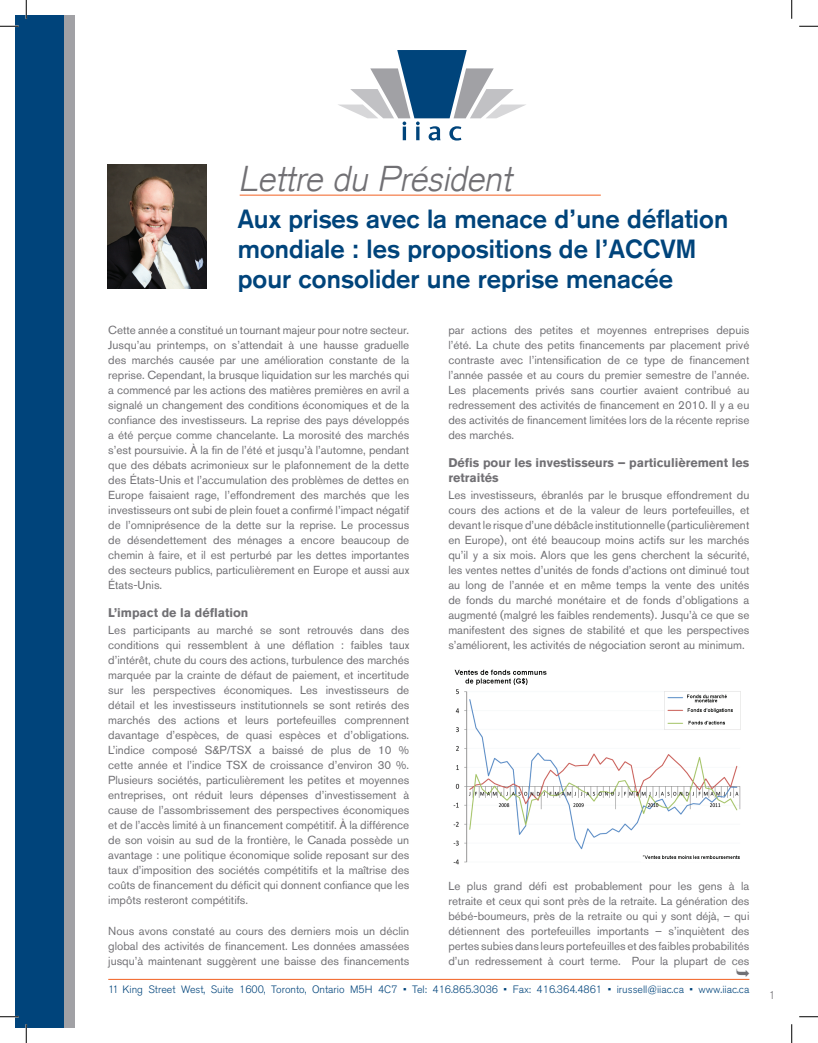
<style>
.page{position:relative;width:818px;height:1043px;background:#fff}
.page>*{position:absolute;margin:0;border:0;box-sizing:border-box;transform-origin:0 0}
.t1{font:italic 300 35px "Akzidenz Grotesk CE";color:#717074}
.t2{font:700 25.62px/30px "Akzidenz Grotesk CE";letter-spacing:.005em;color:#00447b}
.t3{font:700 12.5px/15px "Akzidenz Grotesk BQ";color:#717074}
.t4{font:11.5px/15px "Akzidenz Grotesk BQ";color:#717074;text-align:justify}
.t5{font:300 11.25px "Akzidenz Grotesk BQ";color:#717074}
.t6{font:300 10.62px "Akzidenz Grotesk BQ";color:#00447b}
</style>
<div class="page">
<img style="left:107px;top:165px;width:100px;height:124px">
<div style="left:15px;top:15px;width:50px;height:1013px;background:#00447b"></div>
<div style="left:64px;top:15px;width:10px;height:1013px;background:#a1a1a5"></div>
<svg style="left:338px;top:50px;width:188px;height:90px"></svg>
<hr style="left:240px;top:195px;width:360px;height:1px;background:#f26021">
<hr style="left:108px;top:978px;width:641px;height:1px;background:#f26021">
<img style="left:453px;top:669px;width:288px;height:196px">
<svg style="left:0;top:25px;width:19px;height:2px"></svg>
<svg style="left:799px;top:25px;width:19px;height:2px"></svg>
<svg style="left:0;top:1015px;width:19px;height:2px"></svg>
<svg style="left:799px;top:1016px;width:19px;height:1px"></svg>
<svg style="left:25px;top:0;width:2px;height:19px"></svg>
<svg style="left:25px;top:1024px;width:2px;height:18px"></svg>
<svg style="left:791px;top:0;width:1px;height:19px"></svg>
<svg style="left:791px;top:1024px;width:1px;height:18px"></svg>
<h1 class="t1" style="left:238px;top:156px;width:283px">Lettre du Président</h1>
<h2 class="t2" style="left:238px;top:204px;width:492px">Aux prises avec la menace d’une déflation mondiale : les propositions de l’ACCVM pour consolider une reprise menacée</h2>
<p class="t4" style="left:448px;top:323px;width:302px">par actions des petites et moyennes entreprises depuis l’été. La chute des petits financements par placement privé contraste avec l’intensification de ce type de financement l’année passée et au cours du premier semestre de l’année.<br>Les placements privés sans courtier avaient contribué au redressement des activités de financement en 2010. Il y a eu des activités de financement limitées lors de la récente reprise des marchés.</p>
<p class="t3" style="left:448px;top:455px;width:302px">Défis pour les investisseurs – particulièrement les retraités</p>
<p class="t4" style="left:448px;top:488px;width:302px">Les investisseurs, ébranlés par le brusque effondrement du cours des actions et de la valeur de leurs portefeuilles, et devant le risque d’une débâcle institutionnelle (particulièrement en Europe), ont été beaucoup moins actifs sur les marchés qu’il y a six mois. Alors que les gens cherchent la sécurité, les ventes nettes d’unités de fonds d’actions ont diminué tout au long de l’année et en même temps la vente des unités de fonds du marché monétaire et de fonds d’obligations a augmenté (malgré les faibles rendements). Jusqu’à ce que se manifestent des signes de stabilité et que les perspectives s’améliorent, les activités de négociation seront au minimum.</p>
<p class="t4" style="left:108px;top:323px;width:302px">Cette année a constitué un tournant majeur pour notre secteur.<br>Jusqu’au printemps, on s’attendait à une hausse graduelle des marchés causée par une amélioration constante de la reprise. Cependant, la brusque liquidation sur les marchés qui a commencé par les actions des matières premières en avril a signalé un changement des conditions économiques et de la confiance des investisseurs. La reprise des pays développés a été perçue comme chancelante. La morosité des marchés s’est poursuivie. À la fin de l’été et jusqu’à l’automne, pendant que des débats acrimonieux sur le plafonnement de la dette des États-Unis et l’accumulation des problèmes de dettes en Europe faisaient rage, l’effondrement des marchés que les investisseurs ont subi de plein fouet a confirmé l’impact négatif de l’omniprésence de la dette sur la reprise. Le processus de désendettement des ménages a encore beaucoup de chemin à faire, et il est perturbé par les dettes importantes des secteurs publics, particulièrement en Europe et aussi aux États-Unis.</p>
<p class="t3" style="left:108px;top:605px;width:142px">L’impact de la déflation</p>
<p class="t4" style="left:108px;top:623px;width:302px">Les participants au marché se sont retrouvés dans des conditions qui ressemblent à une déflation : faibles taux d’intérêt, chute du cours des actions, turbulence des marchés marquée par la crainte de défaut de paiement, et incertitude sur les perspectives économiques. Les investisseurs de détail et les investisseurs institutionnels se sont retirés des marchés des actions et leurs portefeuilles comprennent davantage d’espèces, de quasi espèces et d’obligations.<br>L’indice composé S&amp;P/TSX a baissé de plus de 10 % cette année et l’indice TSX de croissance d’environ 30 %.<br>Plusieurs sociétés, particulièrement les petites et moyennes entreprises, ont réduit leurs dépenses d’investissement à cause de l’assombrissement des perspectives économiques et de l’accès limité à un financement compétitif. À la différence de son voisin au sud de la frontière, le Canada possède un avantage : une politique économique solide reposant sur des taux d’imposition des sociétés compétitifs et la maîtrise des coûts de financement du déficit qui donnent confiance que les impôts resteront compétitifs.</p>
<p class="t4" style="left:108px;top:922px;width:302px">Nous avons constaté au cours des derniers mois un déclin global des activités de financement. Les données amassées jusqu’à maintenant suggèrent une baisse des financements</p>
<p class="t4" style="left:448px;top:877px;width:302px">Le plus grand défi est probablement pour les gens à la retraite et ceux qui sont près de la retraite. La génération des bébé-boumeurs, près de la retraite ou qui y sont déjà, – qui détiennent des portefeuilles importants – s’inquiètent des pertes subies dans leurs portefeuilles et des faibles probabilités d’un redressement à court terme. Pour la plupart de ces</p>
<p class="t6" style="left:108px;top:983px;width:642px">11 King Street West, Suite 1600, Toronto, Ontario M5H 4C7 • Tel: 416.865.3036 • Fax: 416.364.4861 • irussell@iiac.ca • www.iiac.ca</p>
<p class="t5" style="left:768px;top:989px;width:8px">1</p>
</div>
